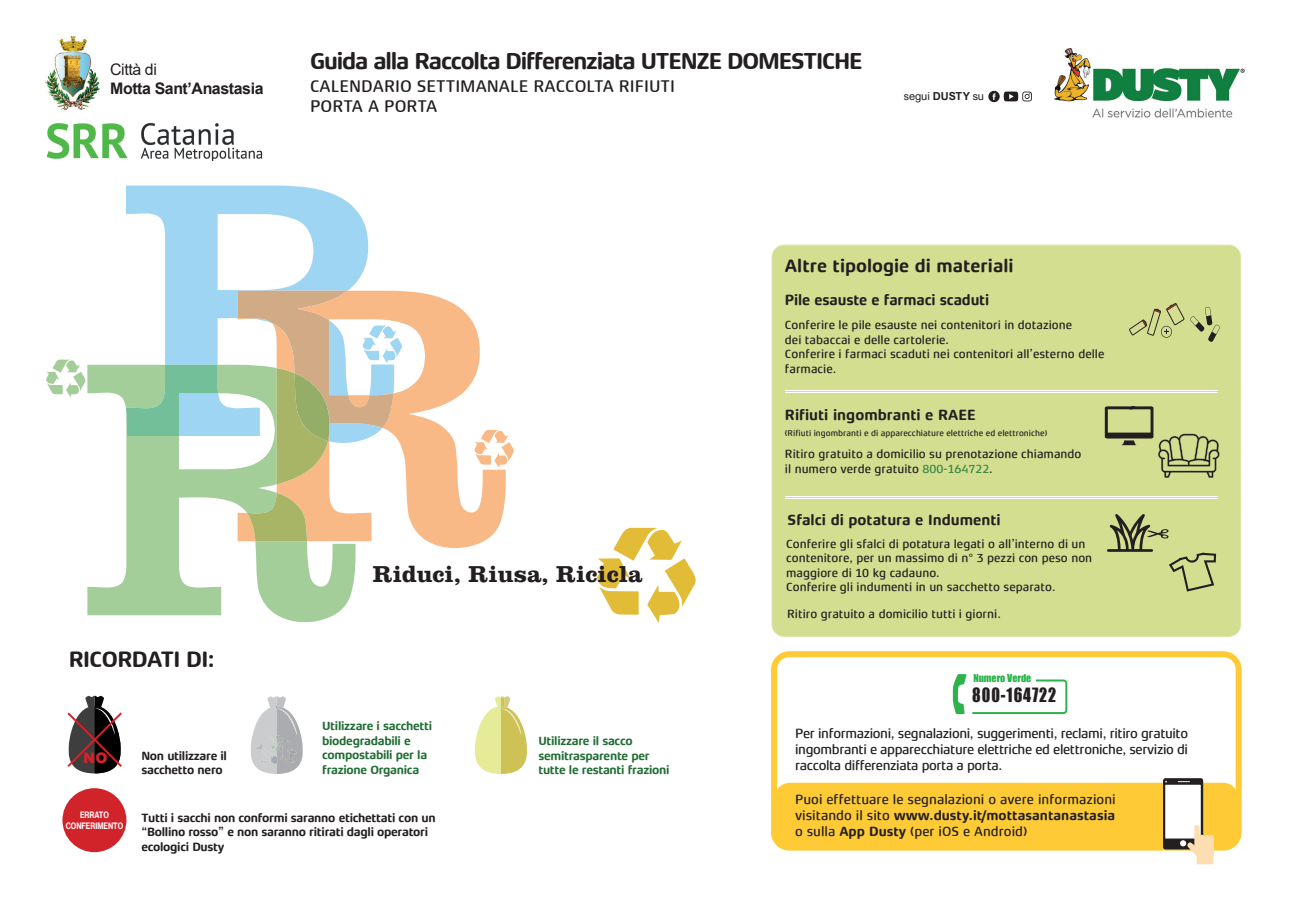
<style>
.page{position:relative;width:1289px;height:919px;background:#fff}
.page>*{position:absolute;margin:0;border:0;box-sizing:border-box;transform-origin:0 0}
.t1{font:700 23.85px "Clarendon LT Std";color:#231f20}
.t2{font:700 23.25px "Xenois Soft W01";letter-spacing:-.05em;color:#231f20}
.t3{font:700 22.5px "Xenois Soft W01";letter-spacing:-.025em;color:#231f20}
.t4{font:700 18.15px "Xenois Soft W01";color:#231f20}
.t5{font:18px "Impact";letter-spacing:.06em;color:#231f20;scale:.89 1}
.t6{font:500 17.1px/20.5px "Xenois Soft W01";color:#231f20}
.t7{font:700 15.9px "Arial";letter-spacing:-.025em;color:#231f20}
.t8{font:15.9px "Arial";letter-spacing:-.025em;color:#231f20}
.t9{font:700 15px "Xenois Soft W01";color:#231f20}
.t10{font:900 14.55px "Arial";color:#d1232a}
.t11{font:500 13.5px/16.2px "Xenois Soft W01";letter-spacing:-.015em;color:#231f20;text-align:justify}
.t12{font:700 12.15px/14.5px "Xenois Soft W01";letter-spacing:-.025em;color:#231f20}
.t13{font:700 12.15px/14.5px "Xenois Soft W01";letter-spacing:-.025em;color:#226d36}
.t14{font:500 12px/14.4px "Xenois Soft W01";color:#231f20}
.t15{font:11.1px "Arial Nova";color:#231f20}
.t16{font:9.9px "Impact";color:#2cb34b}
.t17{font:700 8.7px/10.4px "Neue Haas Grotesk Text Pro";color:#fff;text-align:center;scale:.79 1}
.t18{font:500 8.55px "Xenois Soft W01";color:#231f20}
.s1{font-weight:700}
.s2{color:#3c8844}
</style>
<div class="page">
<svg style="left:771px;top:651px;width:470px;height:199px"></svg>
<div style="left:774px;top:782px;width:464px;height:65px;background:#fecb36;border-radius:15px"></div>
<svg style="left:1162px;top:778px;width:41px;height:71px"></svg>
<svg style="left:1179px;top:840px;width:7px;height:6px"></svg>
<svg style="left:1177px;top:781px;width:12px;height:1px"></svg>
<div style="left:1165px;top:784px;width:35px;height:54px;background:#fff"></div>
<svg style="left:1186px;top:825px;width:27px;height:39px"></svg>
<svg style="left:597px;top:527px;width:98px;height:96px"></svg>
<svg style="left:506px;top:435px;width:8px;height:29px"></svg>
<svg style="left:46px;top:359px;width:39px;height:38px"></svg>
<svg style="left:126px;top:185px;width:268px;height:106px;fill:#9ed5f3"></svg>
<svg style="left:355px;top:291px;width:151px;height:257px;fill:#f8b986"></svg>
<svg style="left:87px;top:365px;width:268px;height:257px"></svg>
<svg style="left:126px;top:291px;width:276px;height:250px"></svg>
<svg style="left:250px;top:696px;width:53px;height:77px"></svg>
<svg style="left:475px;top:696px;width:52px;height:77px"></svg>
<svg style="left:67px;top:695px;width:55px;height:78px"></svg>
<div style="left:772px;top:245px;width:468px;height:391px;background:#d3de90"></div>
<svg style="left:1190px;top:307px;width:29px;height:35px"></svg>
<svg style="left:1104px;top:406px;width:115px;height:72px;background:#b7c07e"></svg>
<hr style="left:785px;top:390px;width:432px;height:1px;background:#fff">
<hr style="left:785px;top:392px;width:432px;height:1px;background:#fff">
<hr style="left:785px;top:496px;width:432px;height:1px;background:#fff">
<hr style="left:785px;top:498px;width:432px;height:1px;background:#fff">
<svg style="left:1128px;top:303px;width:56px;height:35px;background:#c0c883"></svg>
<svg style="left:972px;top:679px;width:95px;height:35px"></svg>
<svg style="left:952px;top:674px;width:14px;height:40px"></svg>
<div style="left:62px;top:788px;width:64px;height:64px;background:#d1232a;border-radius:50%"></div>
<img style="left:1054px;top:49px;width:191px;height:69px">
<svg style="left:988px;top:91px;width:43px;height:11px"></svg>
<img style="left:46px;top:37px;width:53px;height:72px">
<img style="left:47px;top:123px;width:215px;height:37px">
<svg style="left:1106px;top:513px;width:109px;height:78px;background:#bdc682"></svg>
<img style="left:266px;top:730px;width:13px;height:21px">
<h3 class="t8" style="left:110px;top:59px;width:48px">Città di</h3>
<h3 class="t7" style="left:110px;top:77px;width:155px">Motta Sant’Anastasia</h3>
<h2 class="t2" style="left:310px;top:47px;width:554px">Guida alla Raccolta Differenziata UTENZE DOMESTICHE</h2>
<h3 class="t6" style="left:310px;top:76px;width:366px">CALENDARIO SETTIMANALE RACCOLTA RIFIUTI<br>PORTA A PORTA</h3>
<p class="t15" style="left:903px;top:89px;width:82px">segui <span class="s1">DUSTY</span> su</p>
<h3 class="t3" style="left:69px;top:646px;width:148px">RICORDATI DI:</h3>
<h1 class="t1" style="left:373px;top:559px;width:271px">Riduci, Riusa, Ricicla</h1>
<h3 class="t4" style="left:785px;top:256px;width:230px">Altre tipologie di materiali</h3>
<p class="t9" style="left:785px;top:291px;width:206px">Pile esauste e farmaci scaduti</p>
<p class="t14" style="left:785px;top:318px;width:321px">Conferire le pile esauste nei contenitori in dotazione<br>dei tabaccai e delle cartolerie.<br>Conferire i farmaci scaduti nei contenitori all’esterno delle farmacie.</p>
<p class="t9" style="left:785px;top:406px;width:192px">Rifiuti ingombranti e RAEE</p>
<p class="t18" style="left:785px;top:428px;width:264px">(Rifiuti ingombranti e di apparecchiature elettriche ed elettroniche)</p>
<p class="t14" style="left:785px;top:447px;width:298px">Ritiro gratuito a domicilio su prenotazione chiamando il numero verde gratuito <span class="s2">800-164722</span>.</p>
<p class="t9" style="left:787px;top:511px;width:215px">Sfalci di potatura e Indumenti</p>
<p class="t14" style="left:786px;top:537px;width:307px">Conferire gli sfalci di potatura legati o all’interno di un contenitore, per un massimo di n° 3 pezzi con peso non maggiore di 10 kg cadauno.<br>Conferire gli indumenti in un sacchetto separato.</p>
<p class="t14" style="left:787px;top:606px;width:215px">Ritiro gratuito a domicilio tutti i giorni.</p>
<p class="t16" style="left:973px;top:670px;width:59px">Numero Verde</p>
<h3 class="t5" style="left:972px;top:681px;width:96px">800-164722</h3>
<p class="t10" style="left:83px;top:747px;width:26px">NO</p>
<p class="t17" style="left:66px;top:810px;width:74px">ERRATO<br>CONFERIMENTO</p>
<p class="t12" style="left:141px;top:748px;width:87px">Non utilizzare il sacchetto nero</p>
<p class="t13" style="left:322px;top:718px;width:112px">Utilizzare i sacchetti biodegradabili e compostabili per la frazione Organica</p>
<p class="t12" style="left:141px;top:810px;width:296px">Tutti i sacchi non conformi saranno etichettati con un “Bollino rosso” e non saranno ritirati dagli operatori ecologici Dusty</p>
<p class="t13" style="left:538px;top:733px;width:133px">Utilizzare il sacco semitrasparente per tutte le restanti frazioni</p>
<p class="t11" style="left:795px;top:725px;width:394px">Per informazioni, segnalazioni, suggerimenti, reclami, ritiro gratuito ingombranti e apparecchiature elettriche ed elettroniche, servizio di raccolta differenziata porta a porta.</p>
<p class="t11" style="left:795px;top:791px;width:322px">Puoi effettuare le segnalazioni o avere informazioni visitando il sito <span class="s1">www.dusty.it/mottasantanastasia </span>o sulla <span class="s1">App Dusty</span> (per iOS e Android)</p>
</div>
